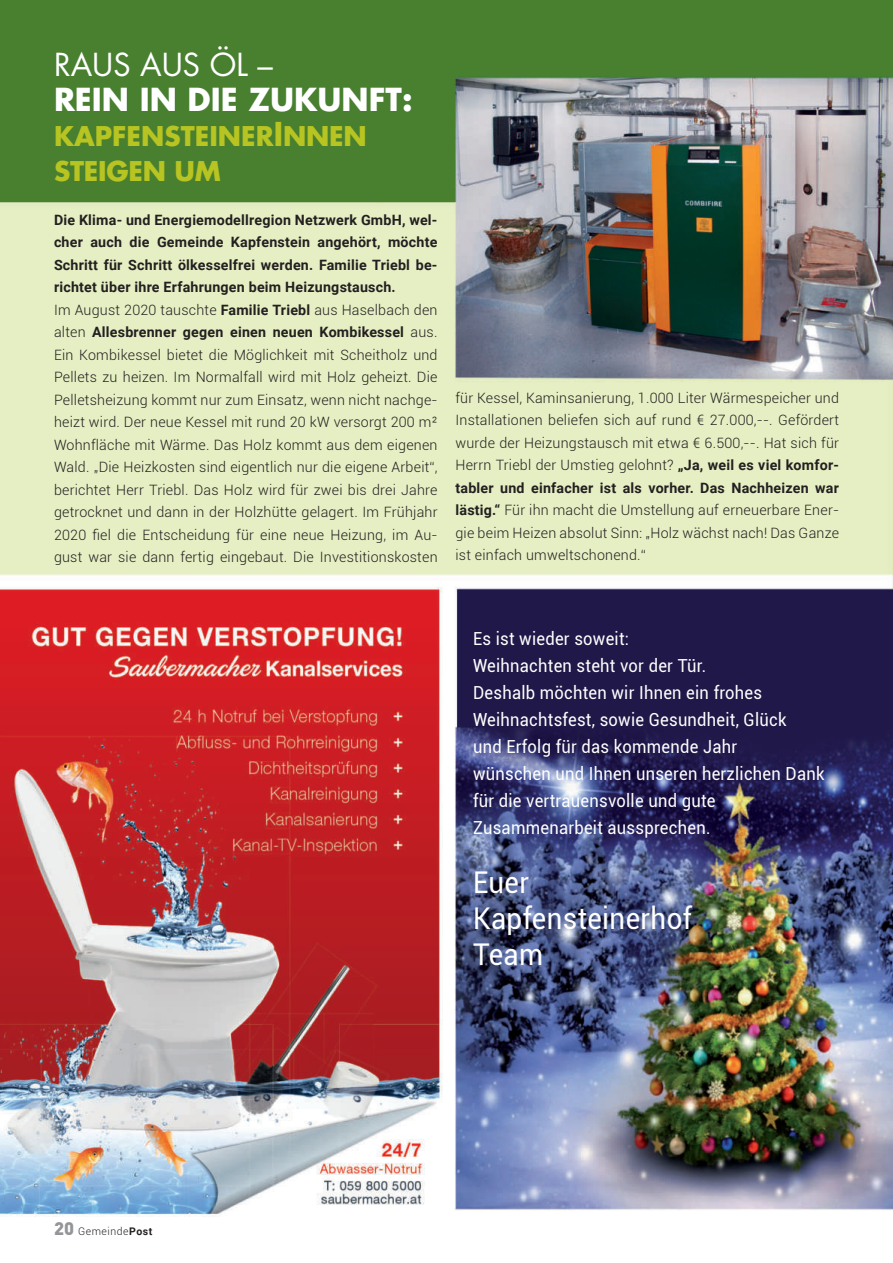
<style>
.page{position:relative;width:893px;height:1263px;background:#fff}
.page>*{position:absolute;margin:0;border:0;box-sizing:border-box;transform-origin:0 0}
.t1{font:700 30.9px "Futura";color:#fff}
.t2{font:30.9px "Futura";color:#fff}
.t3{font:30px/36px "Roboto";letter-spacing:.015em;color:#fff;scale:.92 1}
.t4{font:700 26.4px/35px "Futura";color:#b7c421}
.t5{font:18px/27px "Roboto";letter-spacing:.015em;color:#fff;scale:.92 1}
.t6{font:300 14.25px/22.5px "Roboto";letter-spacing:.015em;color:#231f20}
.t7{font:300 10.5px "Roboto";letter-spacing:.05em;color:#231f20}
.s1{font-size:31.95px}
.s2{font-weight:700}
.s3{font-family:"DIN";font-weight:900;font-size:18px;color:#939598}
</style>
<div class="page">
<img style="left:0;top:0;width:893px;height:1217px">
<h1 class="t2" style="left:54px;top:51px;width:220px">RAUS AUS ÖL –</h1>
<h1 class="t1" style="left:54px;top:85px;width:360px">REIN IN DIE ZUKUNFT:</h1>
<h3 class="t4" style="left:54px;top:119px;width:314px">KAPFENSTEINER<span class="s1">I</span>NNEN<br>STEIGEN UM</h3>
<p class="t6" style="left:54px;top:208px;width:385px"><span class="s2">Die Klima- und Energiemodellregion Netzwerk GmbH, wel&shy;cher auch die Gemeinde Kapfenstein angehört, möchte Schritt für Schritt ölkesselfrei werden. Familie Triebl be&shy;richtet über ihre Erfahrungen beim Heizungstausch.<br></span>Im August 2020 tauschte <span class="s2">Familie Triebl</span> aus Haselbach den alten <span class="s2">Allesbrenner gegen einen neuen Kombikessel</span> aus.<br>Ein Kombikessel bietet die Möglichkeit mit Scheitholz und Pellets zu heizen. Im Normalfall wird mit Holz geheizt. Die Pelletsheizung kommt nur zum Einsatz, wenn nicht nachge&shy;heizt wird. Der neue Kessel mit rund 20 kW versorgt 200 m²<br>Wohnfläche mit Wärme. Das Holz kommt aus dem eigenen Wald. „Die Heizkosten sind eigentlich nur die eigene Arbeit“, berichtet Herr Triebl. Das Holz wird für zwei bis drei Jahre getrocknet und dann in der Holzhütte gelagert. Im Frühjahr 2020 fiel die Entscheidung für eine neue Heizung, im Au&shy;gust war sie dann fertig eingebaut. Die Investitionskosten</p>
<p class="t6" style="left:455px;top:386px;width:385px;text-align:justify">für Kessel, Kaminsanierung, 1.000 Liter Wärmespeicher und Installationen beliefen sich auf rund € 27.000,--. Gefördert wurde der Heizungstausch mit etwa € 6.500,--. Hat sich für Herrn Triebl der Umstieg gelohnt? <span class="s2">„Ja, weil es viel komfor&shy;tabler und einfacher ist als vorher. Das Nachheizen war lästig.“</span> Für ihn macht die Umstellung auf erneuerbare Ener&shy;gie beim Heizen absolut Sinn: „Holz wächst nach! Das Ganze ist einfach umweltschonend.“</p>
<p class="t5" style="left:473px;top:626px;width:383px">Es ist wieder soweit:<br>Weihnachten steht vor der Tür.<br>Deshalb möchten wir Ihnen ein frohes Weihnachtsfest, sowie Gesundheit, Glück<br>und Erfolg für das kommende Jahr<br>wünschen und Ihnen unseren herzlichen Dank für die vertrauensvolle und gute Zusammenarbeit aussprechen.</p>
<h2 class="t3" style="left:473px;top:866px;width:239px">Euer<br>Kapfensteinerhof<br>Team</h2>
<p class="t7" style="left:54px;top:1224px;width:100px"><span class="s3">20</span> Gemeinde<span class="s2">Post</span></p>
</div>
